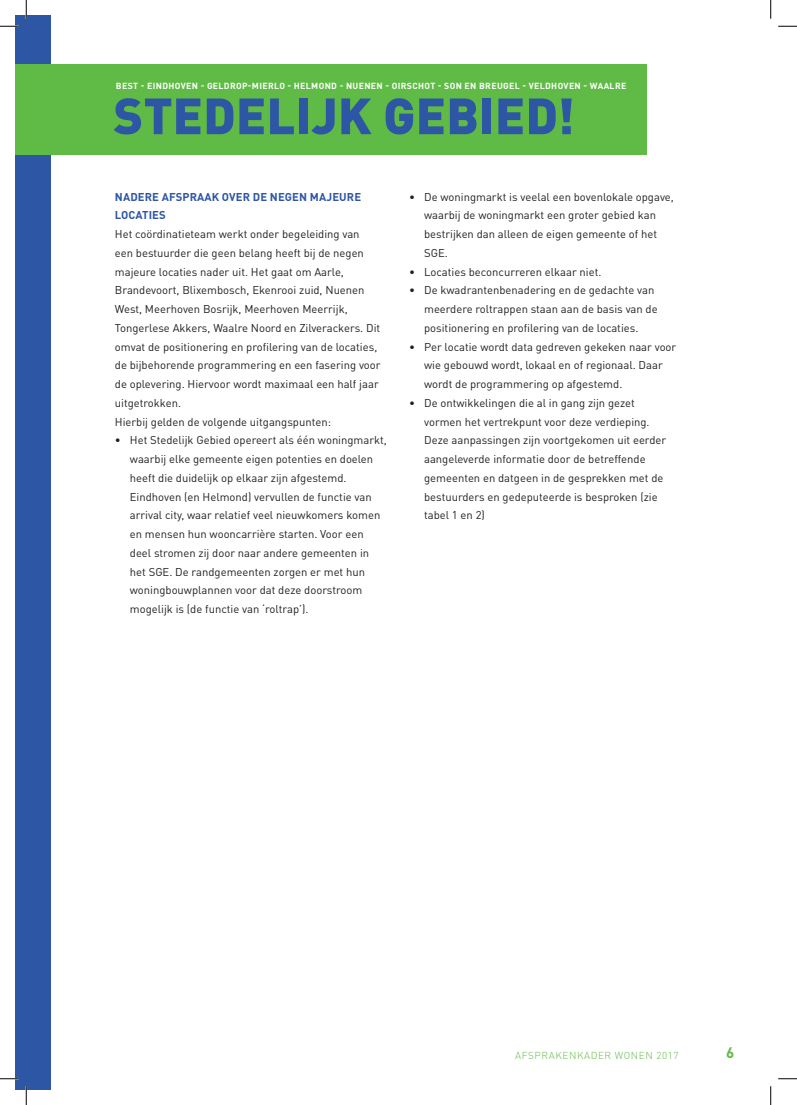
<style>
.page{position:relative;width:797px;height:1105px;background:#fff}
.page>*{position:absolute;margin:0;border:0;box-sizing:border-box;transform-origin:0 0}
.t1{font:900 50.12px "DINOT";color:#2d56a5}
.t2{font:700 15px "DINOT";color:#60bb46}
.t3{font:11.25px/18.8px "DINOT";color:#231f20}
.t4{font:700 11.25px/18.8px "DINOT";letter-spacing:.01em;color:#2d56a5}
.t5{font:300 10px "DINOT";letter-spacing:.06em;color:#60bb46}
.t6{font:700 8.75px "DINOT";letter-spacing:.04em;color:#fff}
</style>
<div class="page">
<div style="left:16px;top:16px;width:35px;height:1073px;background:#2d56a5"></div>
<div style="left:16px;top:64px;width:630px;height:91px;background:#60bb46"></div>
<svg style="left:0;top:25px;width:19px;height:2px"></svg>
<svg style="left:778px;top:25px;width:19px;height:2px"></svg>
<svg style="left:0;top:1078px;width:19px;height:1px"></svg>
<svg style="left:778px;top:1078px;width:19px;height:1px"></svg>
<svg style="left:25px;top:0;width:2px;height:19px"></svg>
<svg style="left:25px;top:1086px;width:2px;height:19px"></svg>
<svg style="left:770px;top:0;width:1px;height:19px"></svg>
<svg style="left:770px;top:1086px;width:1px;height:19px"></svg>
<p class="t6" style="left:116px;top:80px;width:512px">BEST - EINDHOVEN - GELDROP-MIERLO - HELMOND - NUENEN - OIRSCHOT - SON EN BREUGEL - VELDHOVEN - WAALRE</p>
<h1 class="t1" style="left:113px;top:82px;width:462px">STEDELIJK GEBIED!</h1>
<p class="t4" style="left:115px;top:187px;width:248px">NADERE AFSPRAAK OVER DE NEGEN MAJEURE<br>LOCATIES</p>
<p class="t3" style="left:115px;top:224px;width:267px">Het coördinatieteam werkt onder begeleiding van een bestuurder die geen belang heeft bij de negen majeure locaties nader uit. Het gaat om Aarle, Brandevoort, Blixembosch, Ekenrooi zuid, Nuenen West, Meerhoven Bosrijk, Meerhoven Meerrijk, Tongerlese Akkers, Waalre Noord en Zilverackers. Dit omvat de positionering en profilering van de locaties, de bijbehorende programmering en een fasering voor de oplevering. Hiervoor wordt maximaal een half jaar uitgetrokken.<br>Hierbij gelden de volgende uitgangspunten:</p>
<p class="t3" style="left:130px;top:430px;width:258px;text-indent:-15px">• Het Stedelijk Gebied opereert als één woningmarkt, waarbij elke gemeente eigen potenties en doelen heeft die duidelijk op elkaar zijn afgestemd.<br>Eindhoven (en Helmond) vervullen de functie van arrival city, waar relatief veel nieuwkomers komen en mensen hun wooncarrière starten. Voor een deel stromen zij door naar andere gemeenten in het SGE. De randgemeenten zorgen er met hun woningbouwplannen voor dat deze doorstroom mogelijk is (de functie van ‘roltrap’).</p>
<p class="t3" style="left:424px;top:187px;width:251px;text-indent:-15px">• De woningmarkt is veelal een bovenlokale opgave, waarbij de woningmarkt een groter gebied kan bestrijken dan alleen de eigen gemeente of het SGE.</p>
<p class="t3" style="left:409px;top:262px;width:194px">• Locaties beconcurreren elkaar niet.</p>
<p class="t3" style="left:424px;top:280px;width:235px;text-indent:-15px">• De kwadrantenbenadering en de gedachte van meerdere roltrappen staan aan de basis van de positionering en profilering van de locaties.</p>
<p class="t3" style="left:424px;top:337px;width:254px;text-indent:-15px">• Per locatie wordt data gedreven gekeken naar voor wie gebouwd wordt, lokaal en of regionaal. Daar wordt de programmering op afgestemd.</p>
<p class="t3" style="left:424px;top:393px;width:243px;text-indent:-15px">• De ontwikkelingen die al in gang zijn gezet vormen het vertrekpunt voor deze verdieping.<br>Deze aanpassingen zijn voortgekomen uit eerder aangeleverde informatie door de betreffende gemeenten en datgeen in de gesprekken met de bestuurders en gedeputeerde is besproken (zie tabel 1 en 2)</p>
<p class="t5" style="left:515px;top:1049px;width:165px">AFSPRAKENKADER WONEN 2017</p>
<h2 class="t2" style="left:726px;top:1042px;width:10px">6</h2>
</div>
